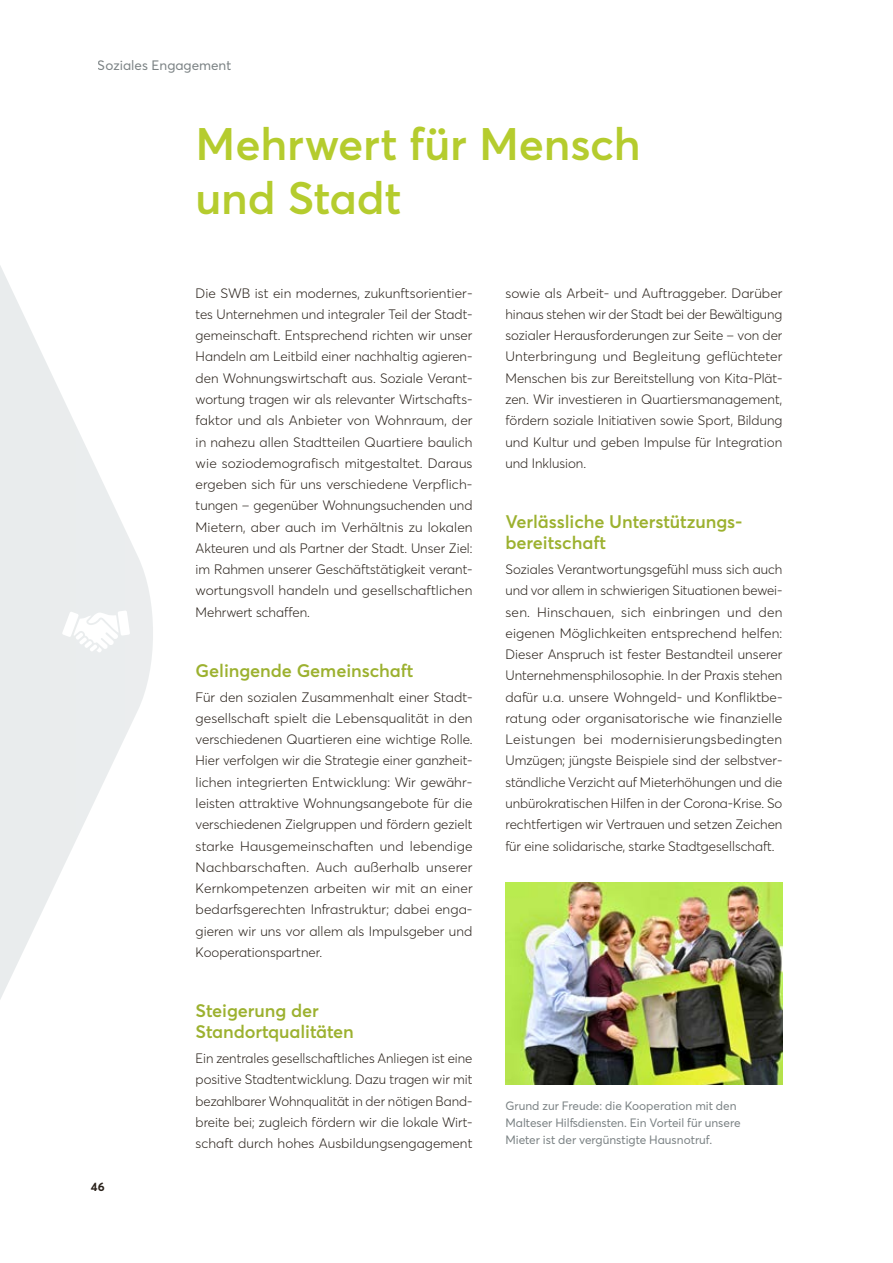
<style>
.page{position:relative;width:893px;height:1263px;background:#fff}
.page>*{position:absolute;margin:0;border:0;box-sizing:border-box;transform-origin:0 0}
.t1{font:600 45px/54px "Averta PE";letter-spacing:-.005em;color:#b5cc2e}
.t2{font:600 18px/21.3px "Averta PE";letter-spacing:-.005em;color:#9cb12f}
.t3{font:300 13.5px/21.3px "Averta PE";color:#29211a;text-align:justify}
.t4{font:13.5px "Averta PE";color:#7b8284}
.t5{font:12px/17px "Averta PE";color:#7b8284}
.t6{font:700 12px "Averta PE";color:#29211a}
</style>
<div class="page">
<svg style="left:0;top:266px;width:153px;height:733px;fill:#eaedee"></svg>
<svg style="left:62px;top:610px;width:68px;height:42px"></svg>
<img style="left:505px;top:882px;width:277px;height:202px">
<p class="t4" style="left:98px;top:56px;width:135px">Soziales Engagement</p>
<h1 class="t1" style="left:196px;top:115px;width:446px">Mehrwert für Mensch und Stadt</h1>
<p class="t6" style="left:91px;top:1178px;width:15px">46</p>
<p class="t3" style="left:196px;top:282px;width:279px">Die SWB ist ein modernes, zukunftsorientier&shy;tes Unternehmen und integraler Teil der Stadt&shy;gemeinschaft. Entsprechend richten wir unser Handeln am Leitbild einer nachhaltig agieren&shy;den Wohnungswirtschaft aus. Soziale Verant&shy;wortung tragen wir als relevanter Wirtschafts&shy;faktor und als Anbieter von Wohnraum, der in nahezu allen Stadtteilen Quartiere baulich wie soziodemografisch mitgestaltet. Daraus ergeben sich für uns verschiedene Verpflich&shy;tungen – gegenüber Wohnungsuchenden und Mietern, aber auch im Verhältnis zu lokalen Akteuren und als Partner der Stadt. Unser Ziel: im Rahmen unserer Geschäftstätigkeit verant&shy;wortungsvoll handeln und gesellschaftlichen Mehrwert schaffen.</p>
<h2 class="t2" style="left:196px;top:659px;width:219px">Gelingende Gemeinschaft</h2>
<p class="t3" style="left:196px;top:686px;width:279px">Für den sozialen Zusammenhalt einer Stadt&shy;gesellschaft spielt die Lebensqualität in den verschiedenen Quartieren eine wichtige Rolle.<br>Hier verfolgen wir die Strategie einer ganzheit&shy;lichen integrierten Entwicklung: Wir gewähr&shy;leisten attraktive Wohnungsangebote für die verschiedenen Zielgruppen und fördern gezielt starke Hausgemeinschaften und lebendige Nachbarschaften. Auch außerhalb unserer Kernkompetenzen arbeiten wir mit an einer bedarfsgerechten Infrastruktur; dabei enga&shy;gieren wir uns vor allem als Impulsgeber und Kooperationspartner.</p>
<h2 class="t2" style="left:196px;top:999px;width:160px">Steigerung der<br>Standortqualitäten</h2>
<p class="t3" style="left:196px;top:1047px;width:278px">Ein zentrales gesellschaftliches Anliegen ist eine positive Stadtentwicklung. Dazu tragen wir mit bezahlbarer Wohnqualität in der nötigen Band&shy;breite bei; zugleich fördern wir die lokale Wirt&shy;schaft durch hohes Ausbildungsengagement</p>
<p class="t3" style="left:505px;top:282px;width:279px">sowie als Arbeit- und Auftraggeber. Darüber hinaus stehen wir der Stadt bei der Bewältigung sozialer Herausforderungen zur Seite – von der Unterbringung und Begleitung geflüchteter Menschen bis zur Bereitstellung von Kita-Plät&shy;zen. Wir investieren in Quartiersmanagement, fördern soziale Initiativen sowie Sport, Bildung und Kultur und geben Impulse für Integration und Inklusion.</p>
<h2 class="t2" style="left:505px;top:510px;width:238px">Verlässliche Unterstützungs&shy;bereitschaft</h2>
<p class="t3" style="left:505px;top:558px;width:278px">Soziales Verantwortungsgefühl muss sich auch und vor allem in schwierigen Situationen bewei&shy;sen. Hinschauen, sich einbringen und den eigenen Möglichkeiten entsprechend helfen:<br>Dieser Anspruch ist fester Bestandteil unserer Unternehmensphilosophie. In der Praxis stehen dafür u. a. unsere Wohngeld- und Konfliktbe&shy;ratung oder organisatorische wie finanzielle Leistungen bei modernisierungsbedingten Umzügen; jüngste Beispiele sind der selbstver&shy;ständliche Verzicht auf Mieterhöhungen und die unbürokratischen Hilfen in der Corona-Krise. So rechtfertigen wir Vertrauen und setzen Zeichen für eine solidarische, starke Stadtgesellschaft.</p>
<p class="t5" style="left:505px;top:1097px;width:237px">Grund zur Freude: die Kooperation mit den<br>Malteser Hilfsdiensten. Ein Vorteil für unsere<br>Mieter ist der vergünstigte Hausnotruf.</p>
</div>
